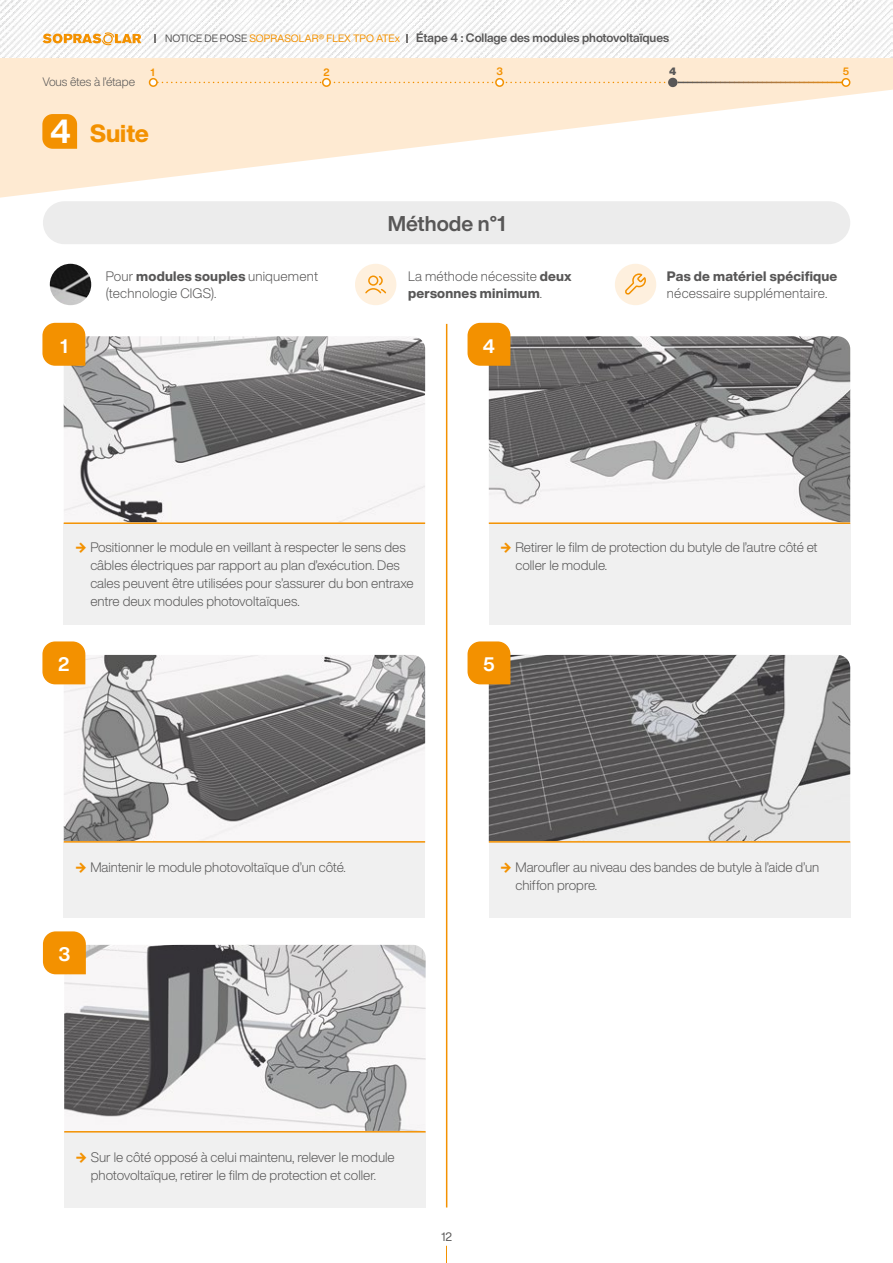
<style>
.page{position:relative;width:893px;height:1263px;background:#fff}
.page>*{position:absolute;margin:0;border:0;box-sizing:border-box;transform-origin:0 0}
.t1{font:800 24.45px "Helvetica Now Display";color:#f39100}
.t2{font:700 21px "Helvetica Now Display";color:#585757}
.t3{font:700 19.2px "Helvetica Now Display";color:#fff}
.t4{font:300 13.5px/18px "Helvetica Now Display";color:#585757}
.t5{font:800 13.5px/17.2px "Helvetica Now Display";letter-spacing:.015em;color:#585757}
.t6{font:700 12px "Helvetica Now Display";color:#585757}
.t7{font:300 12px "Helvetica Now Display";letter-spacing:-.01em;color:#585757}
.t8{font:12px "Helvetica Now Display";color:#585757}
.t9{font:10.5px "Helvetica Now Display";letter-spacing:.005em;color:#f39100}
.t10{font:700 10.5px "Helvetica Now Display";color:#f39100}
.t11{font:900 10.5px "Helvetica Now Display";color:#585757}
.s1{color:#585757}
.s2{font-weight:700;font-size:32.85px;color:#fff}
.s3{font-weight:300}
.s4{font-weight:800}
.s5{font-family:"Inter";font-weight:900;color:#f39100}
</style>
<div class="page">
<svg style="left:446px;top:1246px;width:1px;height:17px"></svg>
<svg style="left:0;top:57px;width:893px;height:141px;fill:#feead2"></svg>
<svg style="left:42px;top:114px;width:35px;height:35px"></svg>
<div style="left:43px;top:201px;width:807px;height:43px;background:#ececec;border-radius:21px"></div>
<img style="left:50px;top:264px;width:41px;height:41px;border-radius:21px">
<div style="left:355px;top:264px;width:41px;height:41px;background:#fef0de;border-radius:50%"></div>
<div style="left:615px;top:264px;width:41px;height:41px;background:#fef0de;border-radius:50%"></div>
<svg style="left:365px;top:275px;width:22px;height:19px"></svg>
<svg style="left:625px;top:273px;width:21px;height:22px"></svg>
<svg style="left:158px;top:82px;width:510px;height:1px"></svg>
<div style="left:496px;top:79px;width:7px;height:7px;background:#fff;border-radius:50%"></div>
<div style="left:495px;top:78px;width:9px;height:9px;border:2px solid #f39100;border-radius:50%"></div>
<div style="left:842px;top:79px;width:8px;height:7px;background:#fff;border-radius:50%"></div>
<div style="left:841px;top:78px;width:9px;height:9px;border:2px solid #f39100;border-radius:50%"></div>
<div style="left:150px;top:79px;width:7px;height:7px;background:#fff;border-radius:50%"></div>
<div style="left:149px;top:78px;width:9px;height:9px;border:2px solid #f39100;border-radius:50%"></div>
<div style="left:323px;top:79px;width:7px;height:7px;background:#fff;border-radius:50%"></div>
<div style="left:322px;top:78px;width:9px;height:9px;border:2px solid #f39100;border-radius:50%"></div>
<div style="left:669px;top:79px;width:7px;height:7px;background:#585757;border-radius:50%"></div>
<div style="left:668px;top:78px;width:9px;height:9px;border:2px solid #585757;border-radius:50%"></div>
<hr style="left:677px;top:82px;width:166px;height:1px;background:#fff">
<img style="left:489px;top:336px;width:361px;height:186px">
<svg style="left:467px;top:323px;width:43px;height:43px;background:#f39811"></svg>
<div style="left:489px;top:524px;width:361px;height:101px;background:#f0f0f0"></div>
<hr style="left:489px;top:522px;width:361px;height:2px;background:#f39100">
<img style="left:489px;top:655px;width:361px;height:186px">
<svg style="left:467px;top:641px;width:43px;height:43px;background:#f39913"></svg>
<div style="left:489px;top:842px;width:361px;height:76px;background:#f0f0f0"></div>
<hr style="left:489px;top:841px;width:361px;height:2px;background:#f39100">
<hr style="left:446px;top:324px;width:1px;height:883px;background:#f39100">
<img style="left:64px;top:336px;width:361px;height:186px">
<svg style="left:42px;top:323px;width:43px;height:43px;background:#f39811"></svg>
<div style="left:64px;top:524px;width:361px;height:101px;background:#f0f0f0"></div>
<hr style="left:64px;top:522px;width:361px;height:2px;background:#f39100">
<img style="left:64px;top:655px;width:361px;height:186px">
<svg style="left:42px;top:641px;width:43px;height:43px;background:#f39912"></svg>
<div style="left:64px;top:842px;width:361px;height:76px;background:#f0f0f0"></div>
<hr style="left:64px;top:841px;width:361px;height:2px;background:#f39100">
<img style="left:64px;top:945px;width:362px;height:186px">
<svg style="left:43px;top:931px;width:43px;height:43px;background:#f39811"></svg>
<div style="left:64px;top:1132px;width:362px;height:76px;background:#f0f0f0"></div>
<hr style="left:64px;top:1131px;width:362px;height:1px;background:#f39100">
<img style="left:0;top:0;width:893px;height:57px">
<svg style="left:43px;top:32px;width:98px;height:13px"></svg>
<p class="t7" style="left:42px;top:73px;width:94px">Vous êtes à l’étape</p>
<p class="t9" style="left:165px;top:31px;width:236px"><span class="s1">NOTICE DE POSE</span> SOPRASOLAR® FLEX TPO ATEx</p>
<p class="t6" style="left:416px;top:29px;width:254px">Étape 4 : Collage des modules photovoltaïques</p>
<p class="t10" style="left:150px;top:65px;width:6px">1</p>
<p class="t10" style="left:323px;top:65px;width:8px">2</p>
<p class="t10" style="left:496px;top:65px;width:8px">3</p>
<p class="t11" style="left:669px;top:64px;width:9px">4</p>
<p class="t10" style="left:843px;top:65px;width:8px">5</p>
<h1 class="t1" style="left:50px;top:116px;width:100px"><span class="s2">4</span> Suite</h1>
<h2 class="t2" style="left:388px;top:209px;width:119px">Méthode n°1</h2>
<h3 class="t3" style="left:60px;top:333px;width:9px">1</h3>
<p class="t5" style="left:408px;top:268px;width:165px"><span class="s3">La méthode nécessite</span> deux personnes minimum<span class="s3">.</span></p>
<p class="t4" style="left:106px;top:268px;width:214px;line-height:17.2px">Pour <span class="s4">modules souples</span> uniquement (technologie CIGS).</p>
<p class="t5" style="left:667px;top:268px;width:172px">Pas de matériel spécifique</p>
<p class="t4" style="left:667px;top:284px;width:162px">nécessaire supplémentaire.</p>
<h3 class="t3" style="left:483px;top:333px;width:14px">4</h3>
<p class="t4" style="left:90px;top:538px;width:325px;text-indent:-16px"><span class="s5">→</span> Positionner le module en veillant à respecter le sens des câbles électriques par rapport au plan d’exécution. Des cales peuvent être utilisées pour s’assurer du bon entraxe entre deux modules photovoltaïques.</p>
<p class="t4" style="left:515px;top:538px;width:304px;text-indent:-16px"><span class="s5">→</span> Retirer le film de protection du butyle de l’autre côté et coller le module.</p>
<h3 class="t3" style="left:58px;top:651px;width:13px">2</h3>
<p class="t4" style="left:74px;top:858px;width:273px"><span class="s5">→</span> Maintenir le module photovoltaïque d’un côté.</p>
<h3 class="t3" style="left:58px;top:941px;width:13px">3</h3>
<h3 class="t3" style="left:483px;top:651px;width:13px">5</h3>
<p class="t4" style="left:515px;top:858px;width:305px;text-indent:-16px"><span class="s5">→</span> Maroufler au niveau des bandes de butyle à l’aide d’un chiffon propre.</p>
<p class="t4" style="left:75px;top:1148px;width:321px;text-align:center"><span class="s5">→</span> Sur le côté opposé à celui maintenu, relever le module photovoltaïque, retirer le film de protection et coller.</p>
<p class="t8" style="left:441px;top:1229px;width:12px">12</p>
</div>
